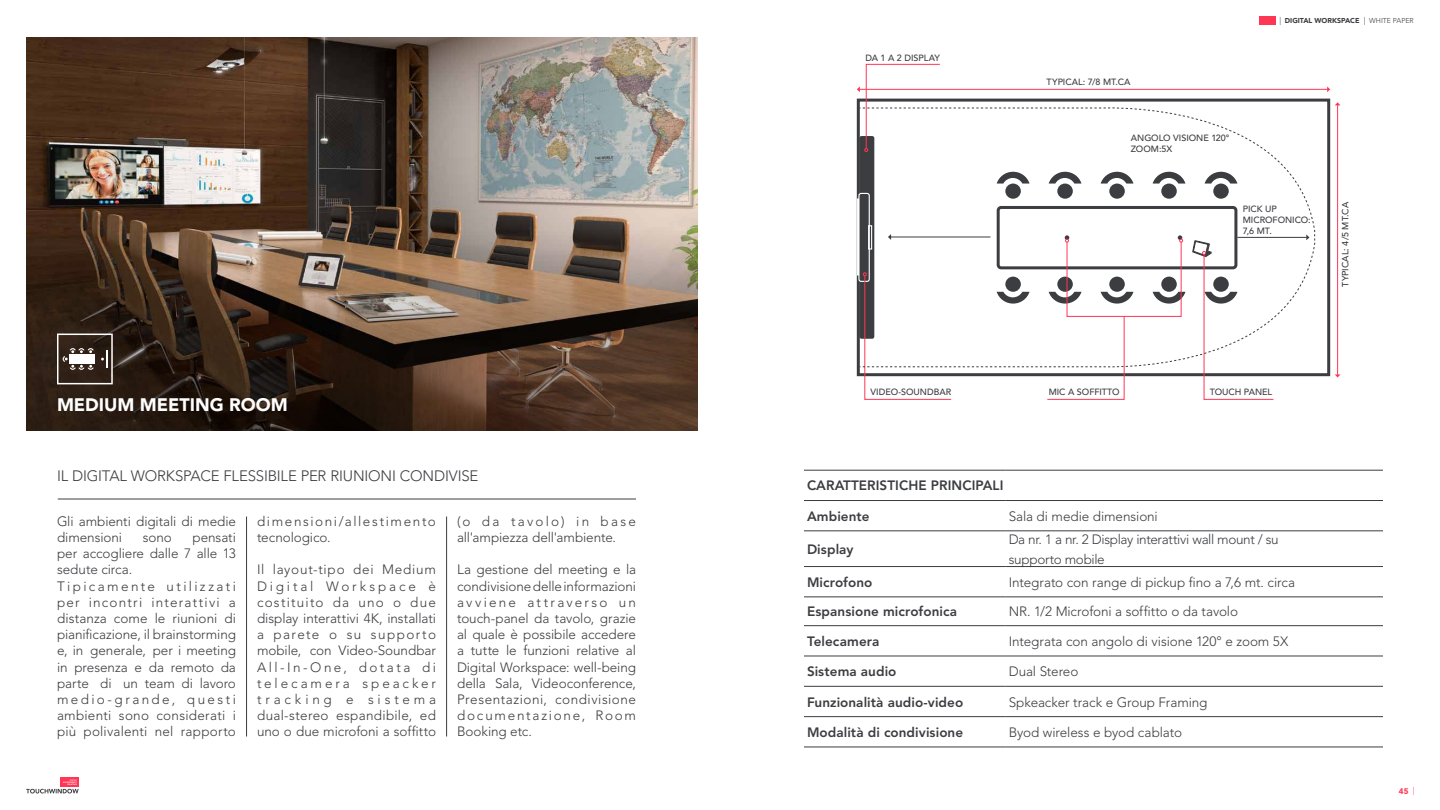
<style>
.page{position:relative;width:1440px;height:810px;background:#fff}
.page>*{position:absolute;margin:0;border:0;box-sizing:border-box;transform-origin:0 0}
.t1{font:900 18px "Avenir LT Std";color:#fff}
.t2{font:300 15px "Avenir LT Std";letter-spacing:-.015em;color:#3c3d41}
.t3{font:300 13.5px/16.2px "Avenir LT Std";color:#3c3d41}
.t4{font:800 13.5px "Avenir LT Std";letter-spacing:.005em;color:#3c3d41}
.t5{font:300 13.5px/19.5px "Avenir LT Std";letter-spacing:-.025em;color:#3c3d41}
.t6{font:300 13.5px/16.2px "Avenir LT Std";letter-spacing:.115em;color:#3c3d41}
.t7{font:500 9px/10.8px "Avenir LT Std";letter-spacing:-.005em;color:#3c3d41}
.t8{font:900 8.1px "Avenir LT Std";color:#ff3654}
.t9{font:900 7.05px "Avenir LT Std";color:#3c3d41}
.s1{font-weight:300;font-size:8.1px}
.s2{font-weight:300}
</style>
<div class="page">
<img style="left:26px;top:38px;width:672px;height:191px">
<svg style="left:26px;top:229px;width:672px;height:201px"></svg>
<div style="left:1259px;top:16px;width:16px;height:8px;background:#ff3654"></div>
<div style="left:60px;top:777px;width:19px;height:10px;background:#ff3654"></div>
<svg style="left:26px;top:779px;width:53px;height:15px"></svg>
<hr style="left:58px;top:499px;width:578px;height:1px;background:#3c3d41">
<hr style="left:804px;top:531px;width:202px;height:1px;background:#3c3d41">
<hr style="left:1006px;top:531px;width:377px;height:1px;background:#3c3d41">
<hr style="left:804px;top:566px;width:202px;height:1px;background:#3c3d41">
<hr style="left:1006px;top:566px;width:377px;height:1px;background:#3c3d41">
<hr style="left:804px;top:597px;width:202px;height:1px;background:#3c3d41">
<hr style="left:1006px;top:597px;width:377px;height:1px;background:#3c3d41">
<hr style="left:804px;top:625px;width:202px;height:1px;background:#3c3d41">
<hr style="left:1006px;top:625px;width:377px;height:1px;background:#3c3d41">
<hr style="left:804px;top:656px;width:202px;height:1px;background:#3c3d41">
<hr style="left:1006px;top:656px;width:377px;height:1px;background:#3c3d41">
<hr style="left:804px;top:686px;width:202px;height:1px;background:#3c3d41">
<hr style="left:1006px;top:686px;width:377px;height:1px;background:#3c3d41">
<hr style="left:804px;top:716px;width:202px;height:1px;background:#3c3d41">
<hr style="left:1006px;top:716px;width:377px;height:1px;background:#3c3d41">
<hr style="left:804px;top:470px;width:202px;height:1px;background:#3c3d41">
<hr style="left:1006px;top:470px;width:377px;height:1px;background:#3c3d41">
<hr style="left:804px;top:500px;width:202px;height:1px;background:#3c3d41">
<hr style="left:1006px;top:500px;width:377px;height:1px;background:#3c3d41">
<hr style="left:804px;top:747px;width:202px;height:1px;background:#3c3d41">
<hr style="left:1006px;top:747px;width:377px;height:1px;background:#3c3d41">
<hr style="left:860px;top:89px;width:468px;height:1px;background:#ff3654">
<svg style="left:1327px;top:86px;width:3px;height:6px"></svg>
<hr style="left:1337px;top:105px;width:1px;height:270px;background:#ff3654">
<svg style="left:1335px;top:374px;width:5px;height:4px"></svg>
<svg style="left:857px;top:64px;width:458px;height:336px"></svg>
<svg style="left:57px;top:334px;width:56px;height:50px"></svg>
<hr style="left:246px;top:517px;width:1px;height:220px;background:#3c3d41">
<hr style="left:446px;top:517px;width:1px;height:220px;background:#3c3d41">
<h1 class="t1" style="left:57px;top:394px;width:232px">MEDIUM MEETING ROOM</h1>
<p class="t2" style="left:57px;top:467px;width:423px">IL DIGITAL WORKSPACE FLESSIBILE PER RIUNIONI CONDIVISE</p>
<p class="t3" style="left:57px;top:513px;width:181px">Gli ambienti digitali di medie dimensioni</p>
<p class="t3" style="left:457px;top:513px;width:181px">(o da tavolo) in base all'ampiezza dell'ambiente.</p>
<p class="t3" style="left:457px;top:562px;width:181px;text-align:justify">La gestione del meeting e la condivisione delle informazioni avviene attraverso un touch-panel da tavolo, grazie al quale è possibile accedere a tutte le funzioni relative al Digital Workspace: well-being della Sala, Videoconference, Presentazioni, condivisione documentazione, Room Booking etc.</p>
<p class="t6" style="left:257px;top:513px;width:181px">dimensioni/allestimento tecnologico.</p>
<p class="t3" style="left:257px;top:562px;width:181px;text-align:justify">Il layout-tipo dei Medium Digital Workspace è costituito da uno o due display interattivi 4K, installati a parete o su supporto mobile, con Video-Soundbar All-In-One, dotata di telecamera speacker tracking e sistema dual-stereo espandibile, ed uno o due microfoni a soffitto</p>
<p class="t3" style="left:57px;top:529px;width:181px;text-indent:135px">pensati per accogliere dalle 7 alle 13 sedute circa.<br>Tipicamente utilizzati per incontri interattivi a distanza come le riunioni di pianificazione, il brainstorming e, in generale, per i meeting in presenza e da remoto da parte di un team di lavoro medio-grande, questi ambienti sono considerati i più polivalenti nel rapporto</p>
<p class="t3" style="left:143px;top:529px;width:31px">sono</p>
<p class="t7" style="left:865px;top:52px;width:76px">DA 1 A 2 DISPLAY</p>
<p class="t9" style="left:1279px;top:16px;width:136px"><span class="s1">|</span> DIGITAL WORKSPACE <span class="s1">|</span> <span class="s2">WHITE PAPER</span></p>
<p class="t7" style="left:1047px;top:77px;width:86px">TYPICAL: 7/8 MT.CA</p>
<p class="t7" style="left:1131px;top:133px;width:100px">ANGOLO VISIONE 120°<br>ZOOM:5X</p>
<p class="t7" style="left:1243px;top:204px;width:69px">PICK UP<br>MICROFONICO:<br>7,6 MT.</p>
<p class="t7" style="left:1340px;top:287px;width:86px;rotate:-90deg">TYPICAL: 4/5 MT.CA</p>
<p class="t7" style="left:871px;top:387px;width:82px">VIDEO-SOUNDBAR</p>
<p class="t7" style="left:1049px;top:387px;width:72px">MIC A SOFFITTO</p>
<p class="t7" style="left:1210px;top:387px;width:64px">TOUCH PANEL</p>
<p class="t4" style="left:807px;top:478px;width:198px">CARATTERISTICHE PRINCIPALI</p>
<p class="t4" style="left:807px;top:508px;width:64px">Ambiente</p>
<p class="t3" style="left:1009px;top:508px;width:151px">Sala di medie dimensioni</p>
<p class="t4" style="left:807px;top:541px;width:48px">Display</p>
<p class="t5" style="left:1009px;top:530px;width:272px">Da nr. 1 a nr. 2 Display interattivi wall mount / su supporto mobile</p>
<p class="t4" style="left:807px;top:574px;width:67px">Microfono</p>
<p class="t3" style="left:1009px;top:574px;width:288px">Integrato con range di pickup fino a 7,6 mt. circa</p>
<p class="t4" style="left:807px;top:604px;width:152px">Espansione microfonica</p>
<p class="t3" style="left:1009px;top:604px;width:231px">NR. 1/2 Microfoni a soffitto o da tavolo</p>
<p class="t4" style="left:807px;top:633px;width:74px">Telecamera</p>
<p class="t3" style="left:1009px;top:633px;width:281px">Integrata con angolo di visione 120° e zoom 5X</p>
<p class="t4" style="left:807px;top:664px;width:91px">Sistema audio</p>
<p class="t3" style="left:1009px;top:664px;width:71px">Dual Stereo</p>
<p class="t4" style="left:807px;top:694px;width:158px">Funzionalità audio-video</p>
<p class="t3" style="left:1009px;top:694px;width:200px">Spkeacker track e Group Framing</p>
<p class="t4" style="left:807px;top:724px;width:158px">Modalità di condivisione</p>
<p class="t3" style="left:1009px;top:724px;width:175px">Byod wireless e byod cablato</p>
<p class="t8" style="left:1399px;top:786px;width:17px">45 <span class="s2">|</span></p>
</div>
